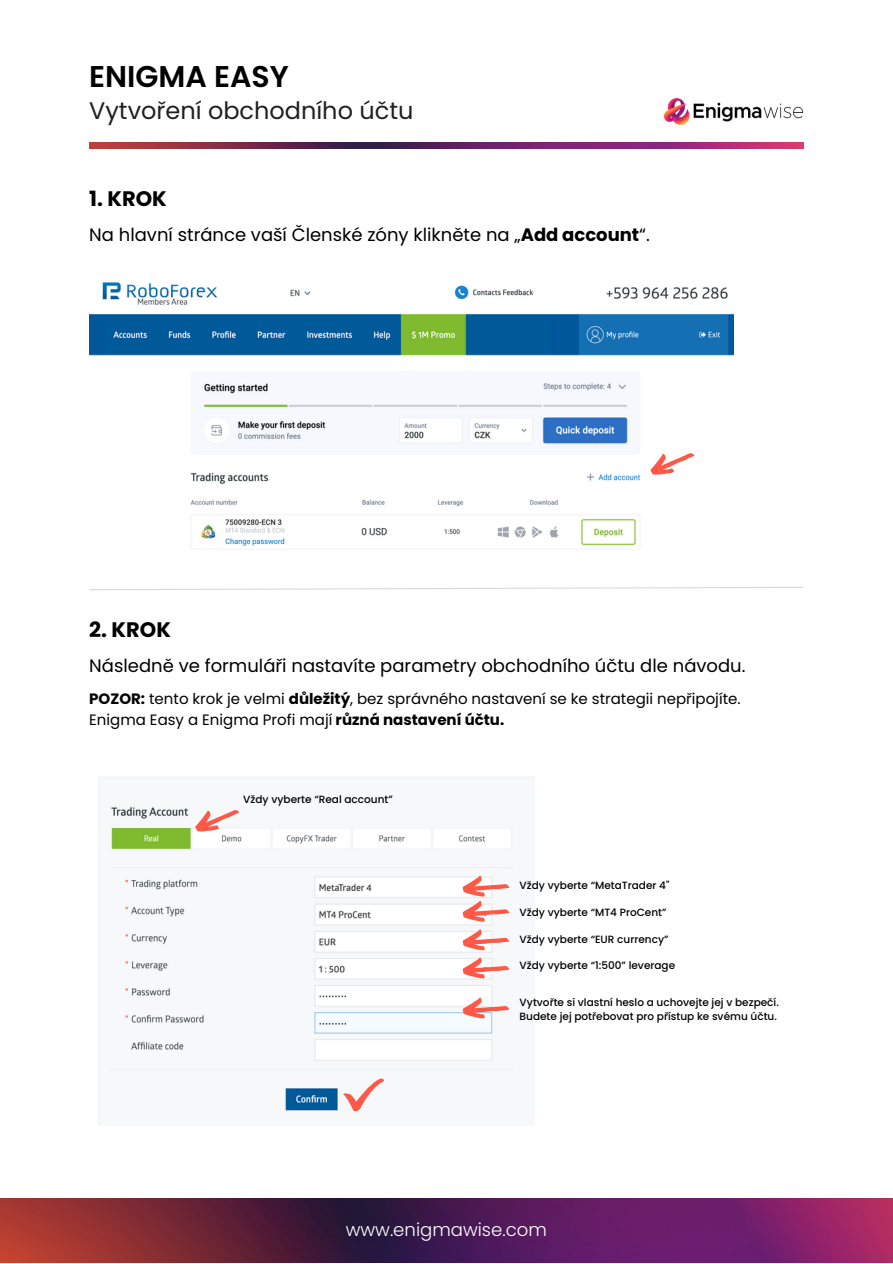
<style>
.page{position:relative;width:893px;height:1264px;background:#fff}
.page>*{position:absolute;margin:0;border:0;box-sizing:border-box;transform-origin:0 0}
.t1{font:600 30px "Poppins";color:#000}
.t2{font:24px "Poppins";color:#202020}
.t3{font:700 21px "Poppins";color:#000}
.t4{font:18px "Poppins";color:#000}
.t5{font:300 18px "Poppins";color:#fff}
.t6{font:15px/20.5px "Poppins";color:#000}
.t7{font:500 10.5px/14px "Poppins";color:#000}
.s1{font-weight:700}
</style>
<div class="page">
<img style="left:0;top:1198px;width:892px;height:64px">
<img style="left:664px;top:98px;width:139px;height:27px">
<img style="left:89px;top:143px;width:714px;height:5px">
<svg style="left:89px;top:587px;width:715px;height:4px"></svg>
<img style="left:89px;top:282px;width:644px;height:268px">
<svg style="left:646px;top:443px;width:51px;height:36px"></svg>
<img style="left:98px;top:777px;width:437px;height:348px">
<svg style="left:191px;top:800px;width:51px;height:36px"></svg>
<svg style="left:462px;top:875px;width:47px;height:47px"></svg>
<svg style="left:462px;top:929px;width:47px;height:21px"></svg>
<svg style="left:462px;top:957px;width:47px;height:21px"></svg>
<svg style="left:462px;top:997px;width:47px;height:21px"></svg>
<svg style="left:341px;top:1077px;width:44px;height:35px"></svg>
<p class="t1" style="left:89px;top:55px;width:201px">ENIGMA EASY</p>
<p class="t2" style="left:89px;top:93px;width:325px">Vytvoření obchodního účtu</p>
<p class="t3" style="left:89px;top:184px;width:79px">1. KROK</p>
<p class="t4" style="left:89px;top:222px;width:562px">Na hlavní stránce vaší Členské zóny klikněte na „<span class="s1">Add account</span>“.</p>
<p class="t3" style="left:89px;top:614px;width:83px">2. KROK</p>
<p class="t4" style="left:89px;top:653px;width:657px">Následně ve formuláři nastavíte parametry obchodního účtu dle návodu.</p>
<p class="t6" style="left:89px;top:688px;width:652px"><span class="s1">POZOR:</span> tento krok je velmi <span class="s1">důležitý</span>, bez správného nastavení se ke strategii nepřipojíte.<br>Enigma Easy a Enigma Profi mají <span class="s1">různá nastavení účtu.</span></p>
<p class="t7" style="left:243px;top:792px;width:151px">Vždy vyberte “Real account”</p>
<p class="t7" style="left:519px;top:878px;width:151px">Vždy vyberte “MetaTrader 4"</p>
<p class="t7" style="left:519px;top:905px;width:148px">Vždy vyberte “MT4 ProCent”</p>
<p class="t7" style="left:519px;top:932px;width:150px">Vždy vyberte “EUR currency”</p>
<p class="t7" style="left:519px;top:958px;width:157px">Vždy vyberte “1:500” leverage</p>
<p class="t7" style="left:519px;top:995px;width:261px">Vytvořte si vlastní heslo a uchovejte jej v bezpečí.<br>Budete jej potřebovat pro přístup ke svému účtu.</p>
<p class="t5" style="left:346px;top:1216px;width:202px">www.enigmawise.com</p>
</div>
